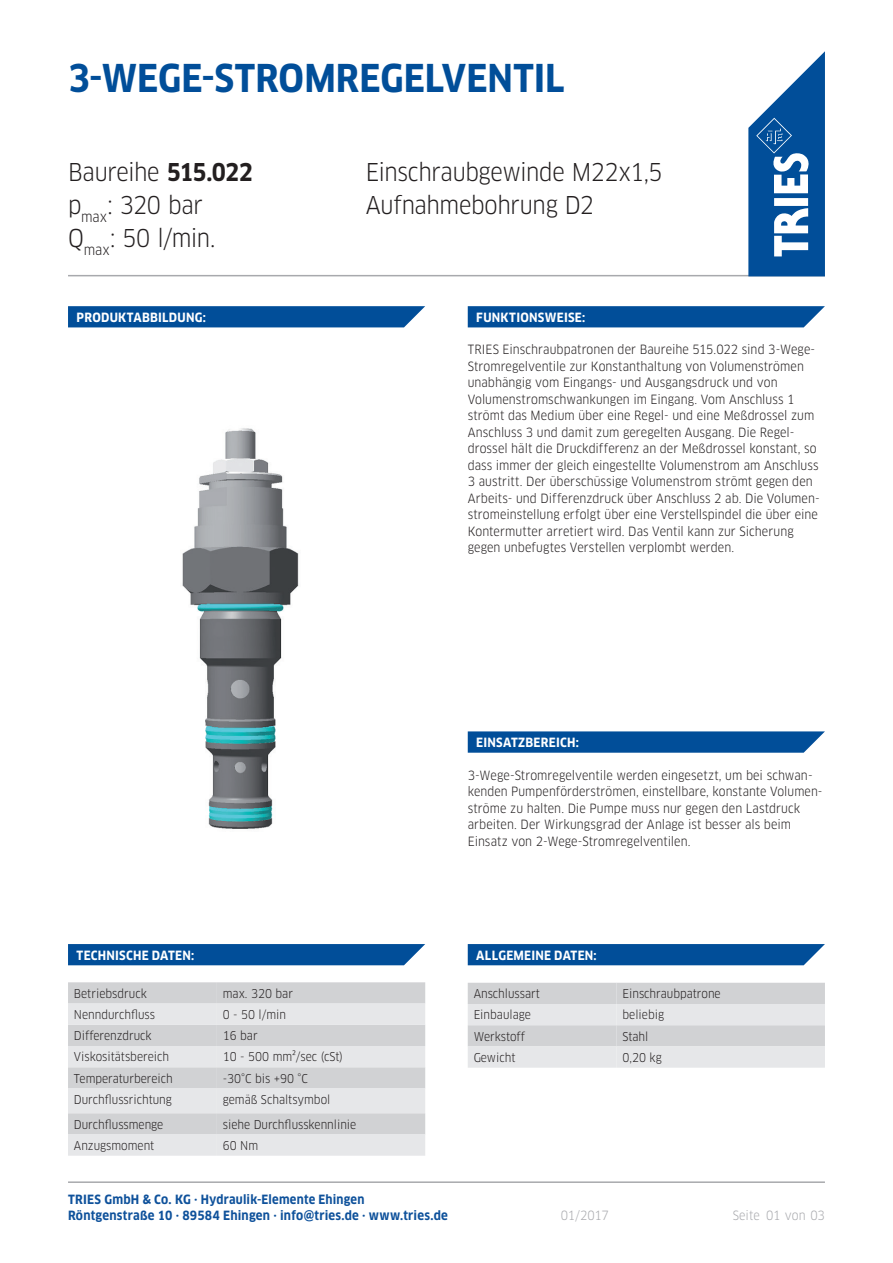
<style>
.page{position:relative;width:893px;height:1263px;background:#fff}
.page>*{position:absolute;margin:0;border:0;box-sizing:border-box;transform-origin:0 0}
.t1{font:700 37.5px "Clan OT Narr";letter-spacing:.005em;color:#014e99}
.t2{font:24px "Clan OT Narr";letter-spacing:-.015em;color:#231f20}
.t3{font:12.45px/16.5px "Clan OT Narr";letter-spacing:.005em;color:#231f20}
.t4{font:700 12.45px/16.5px "Clan OT Narr";letter-spacing:.02em;color:#0e519b}
.t5{font:700 12.45px "Clan OT Narr";letter-spacing:.02em;color:#fff}
.t6{font:12.45px "Clan OT Narr";letter-spacing:-.005em;color:#a8a9ad}
.t7{font:11.85px "Clan OT Narr";color:#231f20}
.s1{font-weight:700}
</style>
<div class="page">
<hr style="left:68px;top:275px;width:757px;height:1px;background:#a8a9ad">
<svg style="left:748px;top:51px;width:77px;height:225px"></svg>
<hr style="left:68px;top:1181px;width:757px;height:2px;background:#a8a9ad">
<svg style="left:68px;top:944px;width:357px;height:21px;background:#08539c"></svg>
<svg style="left:468px;top:306px;width:357px;height:21px;background:#0a549c"></svg>
<svg style="left:68px;top:306px;width:357px;height:21px;background:#0a549c"></svg>
<svg style="left:68px;top:982px;width:357px;height:174px;background:#dcdddf"></svg>
<svg style="left:468px;top:731px;width:357px;height:22px;background:#10589f"></svg>
<svg style="left:468px;top:944px;width:357px;height:21px;background:#09539c"></svg>
<svg style="left:468px;top:983px;width:357px;height:85px;background:#dbdcde"></svg>
<img style="left:182px;top:428px;width:117px;height:401px">
<h1 class="t1" style="left:68px;top:56px;width:498px">3-WEGE-STROMREGELVENTIL</h1>
<h2 class="t2" style="left:68px;top:158px;width:186px">Baureihe <span class="s1">515.022</span></h2>
<h2 class="t2" style="left:366px;top:158px;width:299px">Einschraubgewinde M22x1,5</h2>
<h2 class="t2" style="left:68px;top:191px;width:136px">p<sub>max</sub>: 320 bar</h2>
<h2 class="t2" style="left:366px;top:191px;width:230px">Aufnahmebohrung D2</h2>
<h2 class="t2" style="left:68px;top:224px;width:149px">Q<sub>max</sub>: 50 l/min.</h2>
<p class="t5" style="left:77px;top:310px;width:131px">PRODUKTABBILDUNG:</p>
<p class="t5" style="left:476px;top:310px;width:110px">FUNKTIONSWEISE:</p>
<p class="t3" style="left:468px;top:341px;width:353px">TRIES Einschraubpatronen der Baureihe 515.022 sind 3-Wege-Stromregelventile zur Konstanthaltung von Volumenströmen unabhängig vom Eingangs- und Ausgangsdruck und von Volumenstromschwankungen im Eingang. Vom Anschluss 1 strömt das Medium über eine Regel- und eine Meßdrossel zum Anschluss 3 und damit zum geregelten Ausgang. Die Regel&shy;drossel hält die Druckdifferenz an der Meßdrossel konstant, so dass immer der gleich eingestellte Volumenstrom am Anschluss 3 austritt. Der überschüssige Volumenstrom strömt gegen den Arbeits- und Differenzdruck über Anschluss 2 ab. Die Volumen-</p>
<p class="t3" style="left:468px;top:506px;width:352px">stromeinstellung erfolgt über eine Verstellspindel die über eine<br>Kontermutter arretiert wird. Das Ventil kann zur Sicherung gegen unbefugtes Verstellen verplombt werden.</p>
<p class="t5" style="left:476px;top:735px;width:104px">EINSATZBEREICH:</p>
<p class="t3" style="left:468px;top:767px;width:356px">3-Wege-Stromregelventile werden eingesetzt, um bei schwan&shy;kenden Pumpenförderströmen, einstellbare, konstante Volumen-</p>
<p class="t3" style="left:468px;top:800px;width:334px">ströme zu halten. Die Pumpe muss nur gegen den Lastdruck</p>
<p class="t3" style="left:468px;top:816px;width:325px">arbeiten. Der Wirkungsgrad der Anlage ist besser als beim<br>Einsatz von 2-Wege-Stromregelventilen.</p>
<p class="t5" style="left:77px;top:948px;width:119px">TECHNISCHE DATEN:</p>
<p class="t7" style="left:74px;top:986px;width:74px">Betriebsdruck</p>
<p class="t7" style="left:223px;top:986px;width:72px">max. 320 bar</p>
<p class="t7" style="left:74px;top:1007px;width:83px">Nenndurchfluss</p>
<p class="t7" style="left:223px;top:1007px;width:65px">0 - 50 l/min</p>
<p class="t7" style="left:74px;top:1029px;width:79px">Differenzdruck</p>
<p class="t7" style="left:223px;top:1029px;width:36px">16 bar</p>
<p class="t7" style="left:74px;top:1050px;width:97px">Viskositätsbereich</p>
<p class="t7" style="left:223px;top:1050px;width:122px">10 - 500 mm²/sec (cSt)</p>
<p class="t7" style="left:74px;top:1071px;width:100px">Temperaturbereich</p>
<p class="t7" style="left:223px;top:1071px;width:87px">-30°C bis +90 °C</p>
<p class="t7" style="left:74px;top:1092px;width:99px">Durchflussrichtung</p>
<p class="t7" style="left:223px;top:1092px;width:109px">gemäß Schaltsymbol</p>
<p class="t7" style="left:74px;top:1117px;width:91px">Durchflussmenge</p>
<p class="t7" style="left:223px;top:1117px;width:135px">siehe Durchflusskennlinie</p>
<p class="t7" style="left:74px;top:1138px;width:82px">Anzugsmoment</p>
<p class="t7" style="left:223px;top:1138px;width:37px">60 Nm</p>
<p class="t4" style="left:68px;top:1191px;width:381px">TRIES GmbH &amp; Co. KG · Hydraulik-Elemente Ehingen<br>Röntgenstraße 10 · 89584 Ehingen · info@tries.de · www.tries.de</p>
<p class="t5" style="left:476px;top:948px;width:122px">ALLGEMEINE DATEN:</p>
<p class="t7" style="left:474px;top:987px;width:68px">Anschlussart</p>
<p class="t7" style="left:622px;top:987px;width:100px">Einschraubpatrone</p>
<p class="t7" style="left:474px;top:1008px;width:59px">Einbaulage</p>
<p class="t7" style="left:622px;top:1008px;width:43px">beliebig</p>
<p class="t7" style="left:474px;top:1029px;width:53px">Werkstoff</p>
<p class="t7" style="left:622px;top:1029px;width:27px">Stahl</p>
<p class="t7" style="left:474px;top:1050px;width:43px">Gewicht</p>
<p class="t7" style="left:622px;top:1050px;width:41px">0,20 kg</p>
<p class="t6" style="left:561px;top:1208px;width:49px">01/2017</p>
<p class="t6" style="left:733px;top:1208px;width:94px">Seite 01 von 03</p>
</div>
